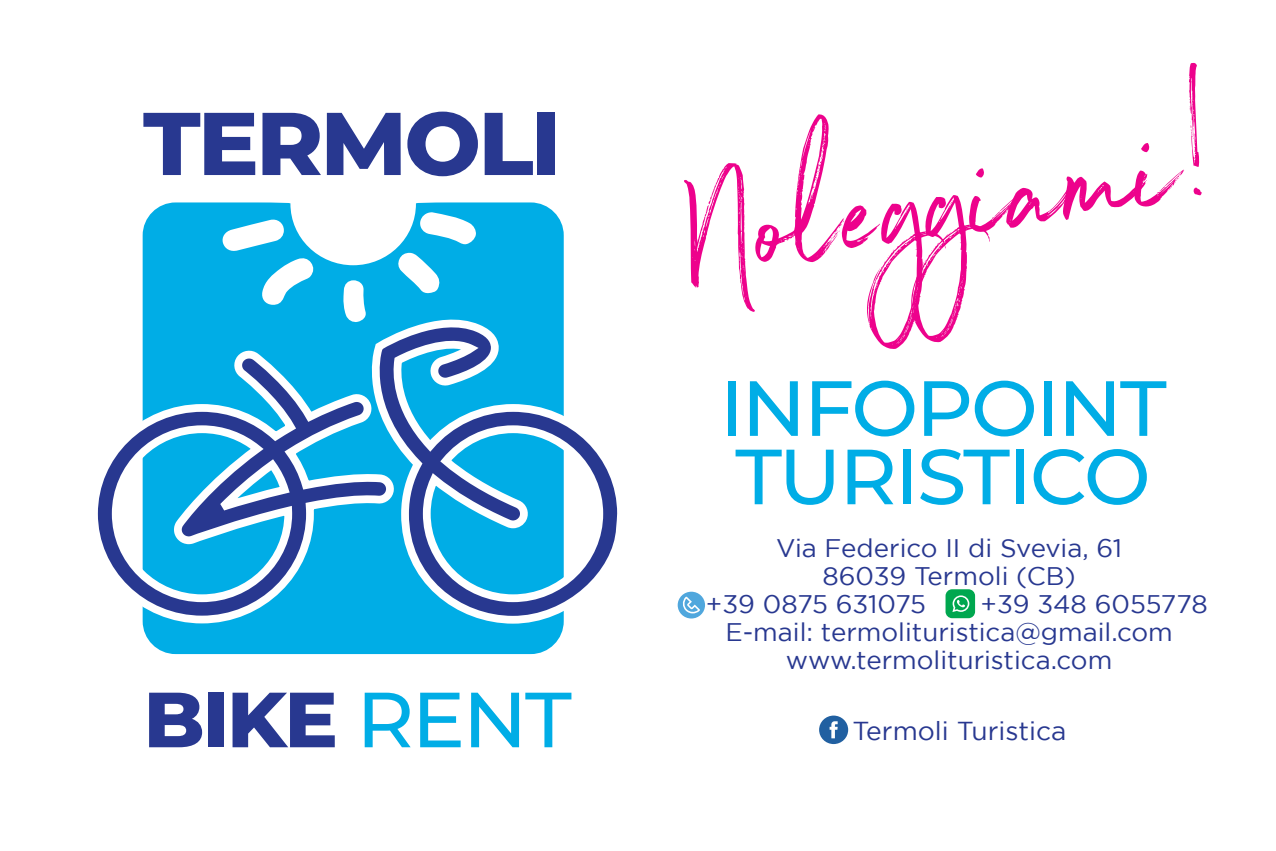
<style>
.page{position:relative;width:1276px;height:851px;background:#fff}
.page>*{position:absolute;margin:0;border:0;box-sizing:border-box;transform-origin:0 0}
.t1{font:800 88.8px "Montserrat";letter-spacing:-.03em;color:#283890}
.t2{font:500 78px/68.4px "Montserrat";letter-spacing:-.03em;color:#00ade6}
.t3{font:800 78px "Montserrat";color:#283890}
.t4{font:25.95px "Gotham";color:#283890}
.t5{font:25.35px "Gotham";color:#283890}
.s1{font-weight:500;color:#00ade6}
</style>
<div class="page">
<div style="left:819px;top:715px;width:29px;height:29px;background:#2160a1;border-radius:50%"></div>
<svg style="left:829px;top:721px;width:8px;height:17px"></svg>
<div style="left:945px;top:589px;width:30px;height:29px;background:#00a74f;border-radius:7px"></div>
<svg style="left:952px;top:595px;width:17px;height:17px"></svg>
<div style="left:677px;top:591px;width:28px;height:27px;background:#50a7dd;border-radius:50%"></div>
<svg style="left:682px;top:596px;width:18px;height:17px"></svg>
<svg style="left:684px;top:63px;width:517px;height:286px"></svg>
<svg style="left:143px;top:202px;width:421px;height:452px;fill:#00ade6"></svg>
<svg style="left:97px;top:301px;width:521px;height:326px"></svg>
<svg style="left:221px;top:218px;width:93px;height:87px"></svg>
<svg style="left:419px;top:212px;width:57px;height:32px"></svg>
<svg style="left:397px;top:253px;width:43px;height:40px"></svg>
<svg style="left:343px;top:280px;width:24px;height:43px"></svg>
<h1 class="t1" style="left:143px;top:78px;width:420px">TERMOLI</h1>
<h2 class="t3" style="left:143px;top:662px;width:430px">BIKE <span class="s1">RENT</span></h2>
<h2 class="t2" style="left:719px;top:371px;width:449px">INFOPOINT<br>TURISTICO</h2>
<p class="t5" style="left:776px;top:534px;width:347px">Via Federico II di Svevia, 61</p>
<p class="t5" style="left:822px;top:562px;width:255px">86039 Termoli (CB)</p>
<p class="t5" style="left:706px;top:590px;width:221px">+39 0875 631075</p>
<p class="t5" style="left:980px;top:590px;width:229px">+39 348 6055778</p>
<p class="t5" style="left:725px;top:618px;width:449px">E-mail: termolituristica@gmail.com</p>
<p class="t5" style="left:786px;top:646px;width:328px">www.termolituristica.com</p>
<p class="t4" style="left:852px;top:716px;width:215px">Termoli Turistica</p>
</div>
